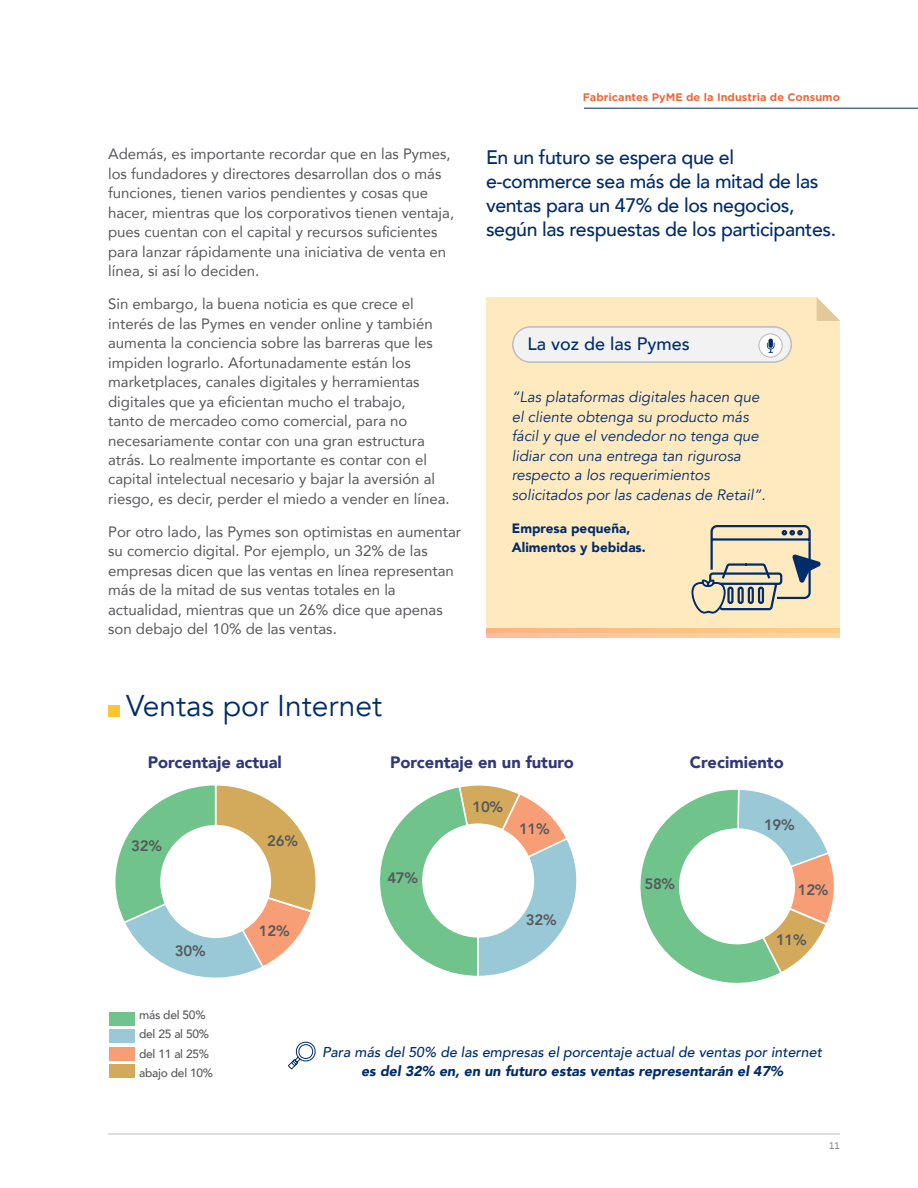
<style>
.page{position:relative;width:918px;height:1188px;background:#fff}
.page>*{position:absolute;margin:0;border:0;box-sizing:border-box;transform-origin:0 0}
.t1{font:30px "Avenir";color:#002c6b}
.t2{font:500 19.5px/24px "Avenir";letter-spacing:-.02em;color:#002c6b}
.t3{font:500 18px "Avenir";color:#002c6b}
.t4{font:900 16.5px "Avenir";color:#323778}
.t5{font:15px/19.5px "Avenir";color:#57585b}
.t6{font:italic 15px/19.5px "Avenir";color:#002c6b}
.t7{font:800 15px "Avenir";letter-spacing:-.02em;color:#57585b}
.t8{font:italic 500 14.25px "Avenir";color:#002c6b}
.t9{font:italic 900 14.25px "Avenir";color:#002c6b}
.t10{font:900 13.5px/19.5px "Avenir";color:#002c6b}
.t11{font:500 12px/19.5px "Avenir";letter-spacing:-.02em;color:#57585b}
.t12{font:700 10.5px "Gotham Office";color:#f16334}
.t13{font:9px "Gotham Office";color:#57585b}
</style>
<div class="page">
<hr style="left:108px;top:1134px;width:732px;height:1px;background:#bbbdc0">
<hr style="left:584px;top:108px;width:334px;height:1px;background:#002c6b">
<div style="left:108px;top:705px;width:12px;height:12px;background:#fec432"></div>
<svg style="left:115px;top:785px;width:201px;height:193px"></svg>
<svg style="left:380px;top:785px;width:197px;height:191px"></svg>
<svg style="left:640px;top:789px;width:194px;height:194px"></svg>
<div style="left:109px;top:1012px;width:25px;height:13px;background:#6fc38b"></div>
<div style="left:109px;top:1047px;width:25px;height:13px;background:#f79e77"></div>
<div style="left:109px;top:1029px;width:25px;height:14px;background:#99c9d7"></div>
<div style="left:109px;top:1065px;width:25px;height:13px;background:#d3aa5c"></div>
<div style="left:486px;top:297px;width:354px;height:336px;background:#ffeac0"></div>
<svg style="left:817px;top:297px;width:23px;height:24px"></svg>
<svg style="left:486px;top:629px;width:353px;height:9px;background:#fbc693"></svg>
<div style="left:513px;top:327px;width:278px;height:35px;background:#f2f2f3;border-radius:18px"></div>
<div style="left:512px;top:326px;width:280px;height:37px;border:2px solid #bec0c2;border-radius:18px"></div>
<div style="left:759px;top:334px;width:23px;height:23px;background:#fff;border-radius:50%"></div>
<div style="left:759px;top:334px;width:24px;height:23px;border:1px solid #bec0c2;border-radius:50%"></div>
<div style="left:768px;top:339px;width:5px;height:9px;background:#002c6b;border-radius:2px"></div>
<svg style="left:767px;top:343px;width:8px;height:10px"></svg>
<svg style="left:691px;top:524px;width:130px;height:90px;background:#cbc3ae"></svg>
<svg style="left:288px;top:1041px;width:28px;height:29px"></svg>
<p class="t5" style="left:108px;top:144px;width:348px">Además, es importante recordar que en las Pymes, los fundadores y directores desarrollan dos o más funciones, tienen varios pendientes y cosas que hacer, mientras que los corporativos tienen ventaja, pues cuentan con el capital y recursos suficientes para lanzar rápidamente una iniciativa de venta en línea, si así lo deciden.</p>
<p class="t5" style="left:108px;top:294px;width:343px">Sin embargo, la buena noticia es que crece el interés de las Pymes en vender online y también aumenta la conciencia sobre las barreras que les impiden lograrlo. Afortunadamente están los marketplaces, canales digitales y herramientas digitales que ya eficientan mucho el trabajo,<br>tanto de mercadeo como comercial, para no necesariamente contar con una gran estructura atrás. Lo realmente importante es contar con el capital intelectual necesario y bajar la aversión al riesgo, es decir, perder el miedo a vender en línea.</p>
<p class="t5" style="left:108px;top:522px;width:355px">Por otro lado, las Pymes son optimistas en aumentar su comercio digital. Por ejemplo, un 32% de las empresas dicen que las ventas en línea representan más de la mitad de sus ventas totales en la actualidad, mientras que un 26% dice que apenas son debajo del 10% de las ventas.</p>
<h1 class="t1" style="left:126px;top:688px;width:258px">Ventas por Internet</h1>
<p class="t12" style="left:583px;top:90px;width:259px">Fabricantes PyME de la Industria de Consumo</p>
<h2 class="t2" style="left:486px;top:144px;width:352px">En un futuro se espera que el e-commerce sea más de la mitad de las ventas para un 47% de los negocios, según las respuestas de los participantes.</h2>
<p class="t3" style="left:527px;top:329px;width:164px">La voz de las Pymes</p>
<p class="t6" style="left:512px;top:387px;width:255px">“Las plataformas digitales hacen que el cliente obtenga su producto más fácil y que el vendedor no tenga que lidiar con una entrega tan rigurosa respecto a los requerimientos solicitados por las cadenas de Retail”.</p>
<p class="t10" style="left:512px;top:518px;width:136px">Empresa pequeña,<br>Alimentos y bebidas.</p>
<p class="t4" style="left:148px;top:748px;width:136px">Porcentaje actual</p>
<p class="t7" style="left:131px;top:834px;width:32px">32%</p>
<p class="t7" style="left:267px;top:829px;width:32px">26%</p>
<p class="t7" style="left:175px;top:939px;width:32px">30%</p>
<p class="t11" style="left:139px;top:1004px;width:76px">más del 50% del 25 al 50% del 11 al 25% abajo del 10%</p>
<p class="t7" style="left:259px;top:919px;width:32px">12%</p>
<p class="t4" style="left:390px;top:748px;width:185px">Porcentaje en un futuro</p>
<p class="t7" style="left:387px;top:866px;width:32px">47%</p>
<p class="t7" style="left:473px;top:795px;width:32px">10%</p>
<p class="t7" style="left:519px;top:818px;width:32px">11%</p>
<p class="t7" style="left:526px;top:908px;width:32px">32%</p>
<p class="t4" style="left:690px;top:748px;width:95px">Crecimiento</p>
<p class="t7" style="left:645px;top:872px;width:32px">58%</p>
<p class="t7" style="left:764px;top:813px;width:32px">19%</p>
<p class="t7" style="left:798px;top:878px;width:32px">12%</p>
<p class="t7" style="left:776px;top:928px;width:32px">11%</p>
<p class="t8" style="left:322px;top:1043px;width:501px">Para más del 50% de las empresas el porcentaje actual de ventas por internet</p>
<p class="t9" style="left:361px;top:1060px;width:424px">es del 32% en, en un futuro estas ventas representarán el 47%</p>
<p class="t13" style="left:829px;top:1140px;width:13px">11</p>
</div>
